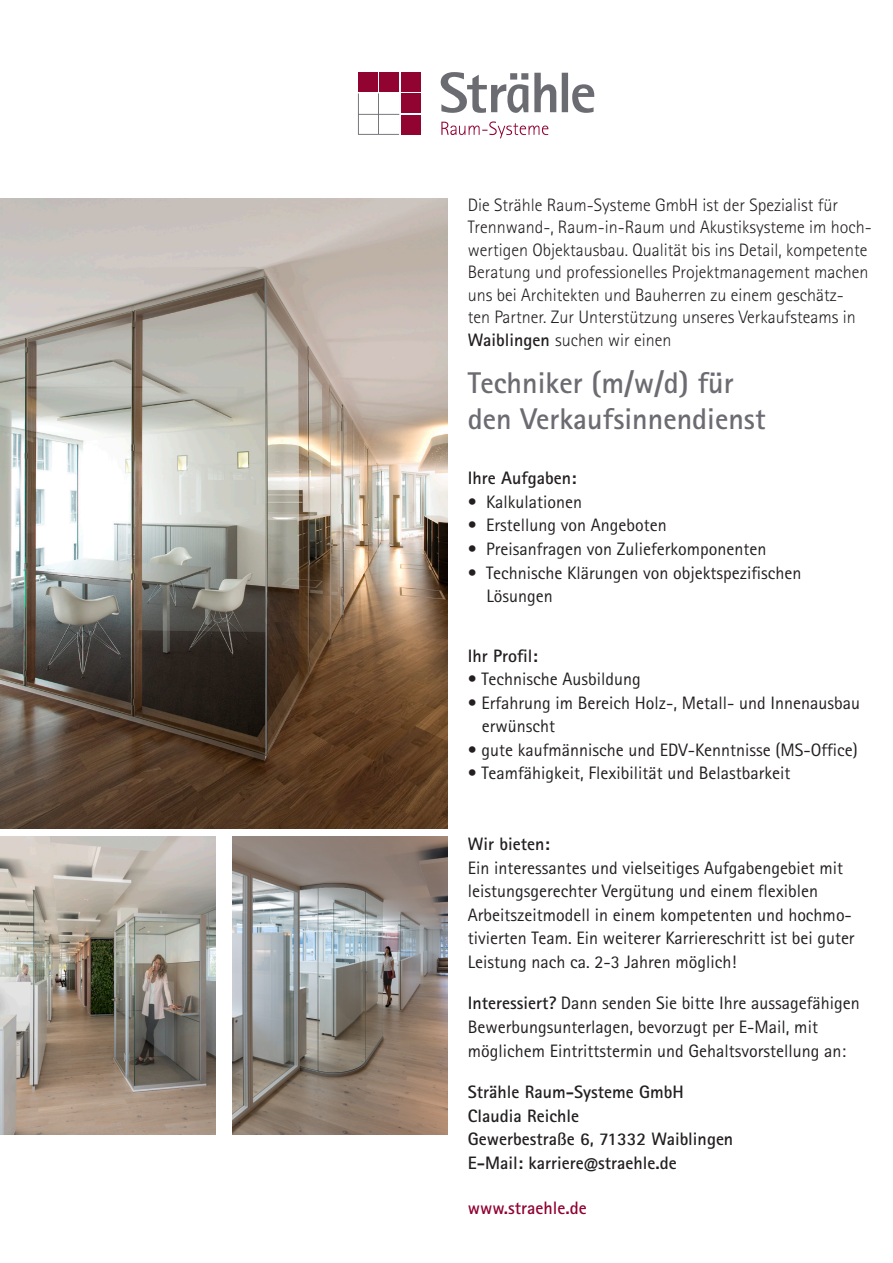
<style>
.page{position:relative;width:893px;height:1263px;background:#fff}
.page>*{position:absolute;margin:0;border:0;box-sizing:border-box;transform-origin:0 0}
.t1{font:700 30px "Rotis Sans Serif Pro";color:#6b6b72}
.t2{font:18px/23.5px "Rotis Sans Serif Pro";color:#231f20}
.t3{font:300 18px/22.5px "Rotis Sans Serif Pro";color:#231f20}
.t4{font:700 18px "Rotis Sans Serif Pro";color:#231f20}
.t5{font:700 18px "Rotis Sans Serif Pro";color:#910331}
.s1{font-weight:700}
</style>
<div class="page">
<svg style="left:441px;top:121px;width:107px;height:17px"></svg>
<div style="left:358px;top:72px;width:19px;height:20px;background:#910331"></div>
<div style="left:380px;top:72px;width:19px;height:20px;background:#910331"></div>
<div style="left:401px;top:72px;width:20px;height:20px;background:#910331"></div>
<div style="left:401px;top:94px;width:20px;height:19px;background:#910331"></div>
<div style="left:401px;top:115px;width:20px;height:20px;background:#910331"></div>
<svg style="left:358px;top:93px;width:41px;height:42px"></svg>
<svg style="left:441px;top:72px;width:153px;height:41px"></svg>
<img style="left:0;top:837px;width:215px;height:297px">
<img style="left:0;top:198px;width:448px;height:630px">
<img style="left:232px;top:837px;width:216px;height:297px">
<p class="t3" style="left:468px;top:193px;width:405px">Die Strähle Raum-Systeme GmbH ist der Spezialist für Trennwand-, Raum-in-Raum und Akustiksysteme im hoch&shy;wertigen Objektausbau. Qualität bis ins Detail, kompetente Beratung und professionelles Projektmanagement machen uns bei Architekten und Bauherren zu einem geschätz-<br>ten Partner. Zur Unterstützung unseres Verkaufsteams in <span class="s1">Waiblingen</span> suchen wir einen</p>
<p class="t1" style="left:468px;top:364px;width:268px">Techniker (m/w/d) für</p>
<p class="t1" style="left:468px;top:400px;width:299px">den Verkaufsinnendienst</p>
<p class="t4" style="left:468px;top:467px;width:110px">Ihre Aufgaben:</p>
<p class="t2" style="left:468px;top:490px;width:116px">• Kalkulationen</p>
<p class="t2" style="left:468px;top:514px;width:200px">• Erstellung von Angeboten</p>
<p class="t2" style="left:468px;top:537px;width:300px">• Preisanfragen von Zulieferkomponenten</p>
<p class="t2" style="left:468px;top:561px;width:335px">• Technische Klärungen von objektspezifischen</p>
<p class="t2" style="left:486px;top:584px;width:68px">Lösungen</p>
<p class="t4" style="left:468px;top:644px;width:71px">Ihr Profil:</p>
<p class="t2" style="left:468px;top:667px;width:174px">• Technische Ausbildung</p>
<p class="t2" style="left:468px;top:691px;width:394px">• Erfahrung im Bereich Holz-, Metall- und Innenausbau</p>
<p class="t2" style="left:482px;top:715px;width:75px">erwünscht</p>
<p class="t2" style="left:468px;top:738px;width:391px">• gute kaufmännische und EDV-Kenntnisse (MS-Office)</p>
<p class="t2" style="left:468px;top:762px;width:324px">• Teamfähigkeit, Flexibilität und Belastbarkeit</p>
<p class="t4" style="left:468px;top:833px;width:83px">Wir bieten:</p>
<p class="t2" style="left:468px;top:856px;width:388px">Ein interessantes und vielseitiges Aufgabengebiet mit leistungsgerechter Vergütung und einem flexiblen Arbeitszeitmodell in einem kompetenten und hochmo&shy;tivierten Team. Ein weiterer Karriereschritt ist bei guter Leistung nach ca. 2-3 Jahren möglich!</p>
<p class="t2" style="left:468px;top:992px;width:394px"><span class="s1">Interessiert?</span> Dann senden Sie bitte Ihre aussagefähigen<br>Bewerbungsunterlagen, bevorzugt per E-Mail, mit</p>
<p class="t2" style="left:468px;top:1039px;width:380px">möglichem Eintrittstermin und Gehaltsvorstellung an:</p>
<p class="t4" style="left:468px;top:1080px;width:217px">Strähle Raum-Systeme GmbH</p>
<p class="t4" style="left:468px;top:1104px;width:113px">Claudia Reichle</p>
<p class="t4" style="left:468px;top:1128px;width:267px">Gewerbestraße 6, 71332 Waiblingen</p>
<p class="t4" style="left:468px;top:1151px;width:211px">E-Mail: karriere@straehle.de</p>
<p class="t5" style="left:468px;top:1196px;width:120px">www.straehle.de</p>
</div>
